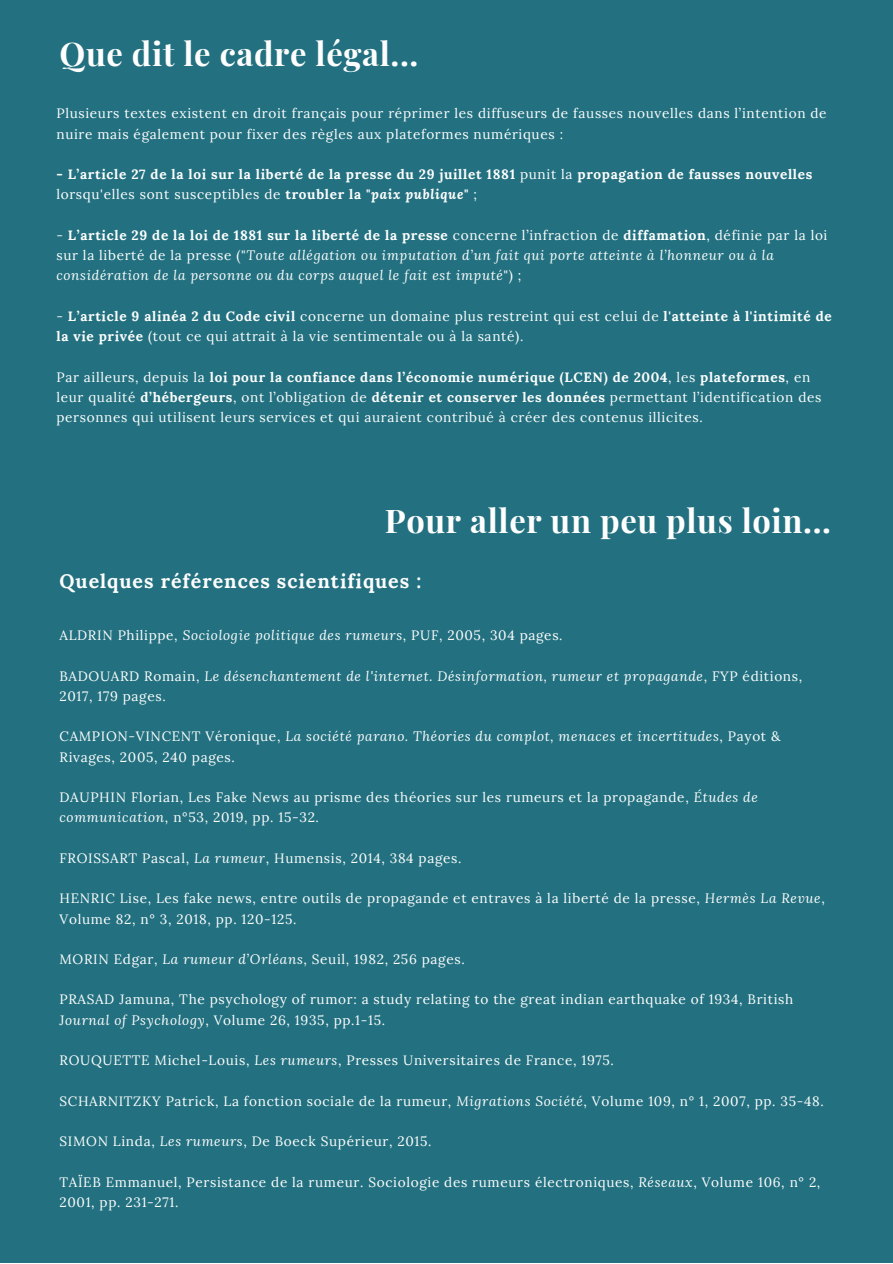
<style>
.page{position:relative;width:893px;height:1264px;background:#fff}
.page>*{position:absolute;margin:0;border:0;box-sizing:border-box;transform-origin:0 0}
.t1{font:700 32.7px "Playfair Display";letter-spacing:.02em;color:#fefefe}
.t2{font:700 19.65px "Lora";letter-spacing:.05em;color:#fefefe}
.t3{font:13.5px/20.2px "Lora";letter-spacing:.05em;color:#fefefe}
.t4{font:italic 13.5px/20.2px "Lora";letter-spacing:.05em;color:#fefefe}
.t5{font:700 13.5px/20.2px "Lora";letter-spacing:.05em;color:#fefefe}
.s1{font-weight:400}
.s2{font-style:italic}
.s3{font-style:normal}
.s4{font-weight:700;font-style:normal}
.s5{font-weight:700}
</style>
<div class="page">
<div style="left:0;top:0;width:892px;height:1262px;background:#237180"></div>
<p class="t1" style="left:59px;top:30px;width:360px">Que dit le cadre légal...</p>
<p class="t3" style="left:56px;top:103px;width:771px">Plusieurs textes existent en droit français pour réprimer les diffuseurs de fausses nouvelles dans l’intention de nuire mais également pour fixer des règles aux plateformes numériques :</p>
<p class="t5" style="left:56px;top:164px;width:757px">- L’article 27 de la loi sur la liberté de la presse du 29 juillet 1881 <span class="s1">punit la</span> propagation de fausses nouvelles <span class="s1">lorsqu'elles sont susceptibles de</span> troubler la "<span class="s2">paix publique</span>" <span class="s1">;</span></p>
<p class="t4" style="left:56px;top:225px;width:772px"><span class="s3">-</span> <span class="s4">L’article 29 de la loi de 1881 sur la liberté de la presse</span> <span class="s3">concerne l’infraction de</span> <span class="s4">diffamation</span><span class="s3">, définie par la loi sur la liberté de la presse ("</span>Toute allégation ou imputation d’un fait qui porte atteinte à l’honneur ou à la considération de la personne ou du corps auquel le fait est imputé<span class="s3">") ;</span></p>
<p class="t3" style="left:56px;top:306px;width:776px">- <span class="s5">L’article 9 alinéa 2 du Code civil</span> concerne un domaine plus restreint qui est celui de <span class="s5">l'atteinte à l'intimité de la vie privée</span> (tout ce qui attrait à la vie sentimentale ou à la santé).</p>
<p class="t3" style="left:56px;top:366px;width:766px">Par ailleurs, depuis la <span class="s5">loi pour la confiance dans l’économie numérique (LCEN) de 2004</span>, les <span class="s5">plateformes</span>, en leur qualité <span class="s5">d’hébergeurs</span>, ont l’obligation de <span class="s5">détenir et conserver les données</span> permettant l’identification des personnes qui utilisent leurs services et qui auraient contribué à créer des contenus illicites.</p>
<p class="t1" style="left:385px;top:497px;width:447px">Pour aller un peu plus loin...</p>
<p class="t2" style="left:59px;top:568px;width:363px">Quelques références scientifiques :</p>
<p class="t3" style="left:59px;top:625px;width:504px">ALDRIN Philippe, <span class="s2">Sociologie politique des rumeurs</span>, PUF, 2005, 304 pages.</p>
<p class="t4" style="left:59px;top:665px;width:744px"><span class="s3">BADOUARD Romain,</span> Le désenchantement de l'internet. Désinformation, rumeur et propagande<span class="s3">, FYP éditions,<br>2017, 179 pages.</span></p>
<p class="t4" style="left:59px;top:726px;width:722px"><span class="s3">CAMPION-VINCENT Véronique,</span> La société parano. Théories du complot, menaces et incertitudes<span class="s3">, Payot &amp;<br>Rivages, 2005, 240 pages.</span></p>
<p class="t3" style="left:59px;top:787px;width:699px">DAUPHIN Florian, Les Fake News au prisme des théories sur les rumeurs et la propagande, <span class="s2">Études de communication</span>, n°53, 2019, pp. 15-32.</p>
<p class="t3" style="left:59px;top:847px;width:403px">FROISSART Pascal, <span class="s2">La rumeur</span>, Humensis, 2014, 384 pages.</p>
<p class="t3" style="left:59px;top:888px;width:766px">HENRIC Lise, Les fake news, entre outils de propagande et entraves à la liberté de la presse, <span class="s2">Hermès La Revue</span>,<br>Volume 82, n° 3, 2018, pp. 120-125.</p>
<p class="t3" style="left:59px;top:948px;width:407px">MORIN Edgar, <span class="s2">La rumeur d’Orléans</span>, Seuil, 1982, 256 pages.</p>
<p class="t3" style="left:59px;top:989px;width:735px">PRASAD Jamuna, The psychology of rumor: a study relating to the great indian earthquake of 1934, British<br>J<span class="s2">ournal of Psychology</span>, Volume 26, 1935, pp.1-15.</p>
<p class="t3" style="left:59px;top:1050px;width:556px">ROUQUETTE Michel-Louis, <span class="s2">Les rumeurs</span>, Presses Universitaires de France, 1975.</p>
<p class="t3" style="left:59px;top:1090px;width:765px">SCHARNITZKY Patrick, La fonction sociale de la rumeur, <span class="s2">Migrations Société</span>, Volume 109, n° 1, 2007, pp. 35-48.</p>
<p class="t3" style="left:59px;top:1131px;width:373px">SIMON Linda, <span class="s2">Les rumeurs</span>, De Boeck Supérieur, 2015.</p>
<p class="t3" style="left:59px;top:1171px;width:762px">TAÏEB Emmanuel, Persistance de la rumeur. Sociologie des rumeurs électroniques, <span class="s2">Réseaux</span>, Volume 106, n° 2,<br>2001, pp. 231-271.</p>
</div>
